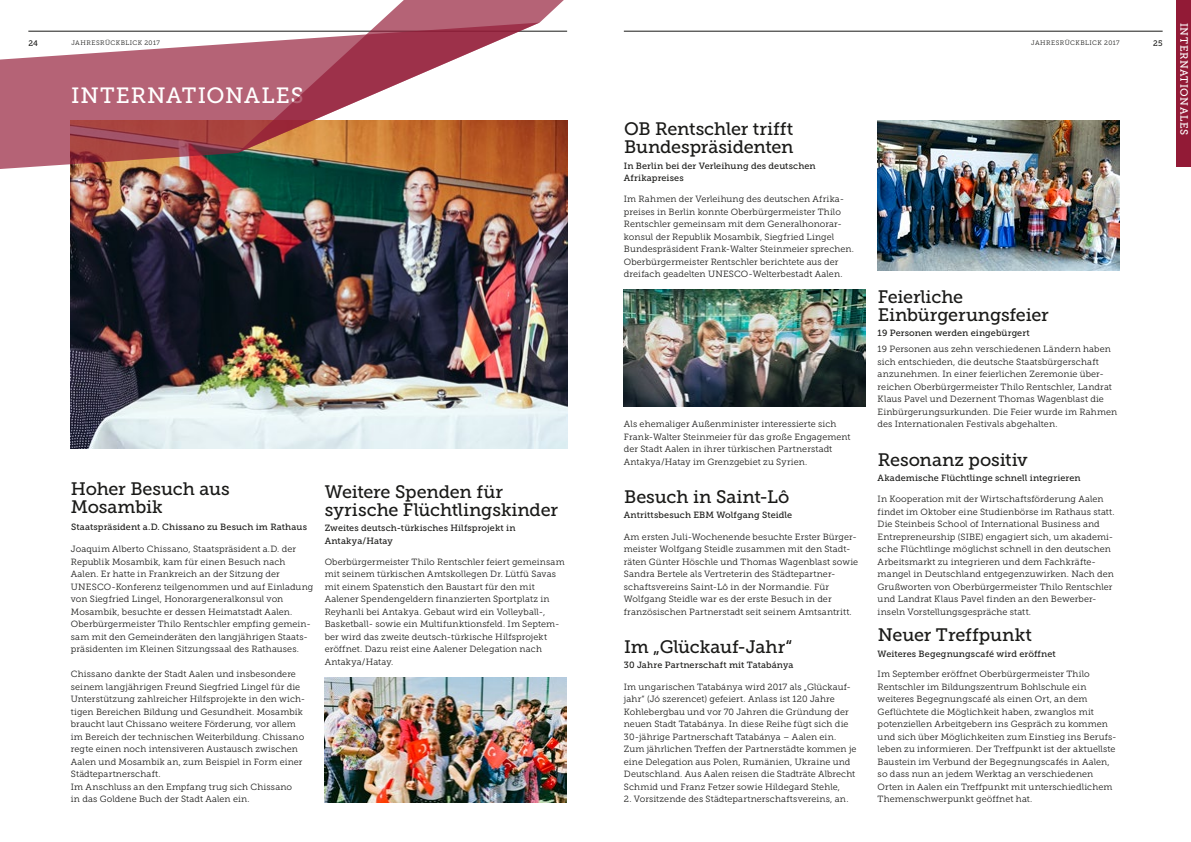
<style>
.page{position:relative;width:1191px;height:842px;background:#fff}
.page>*{position:absolute;margin:0;border:0;box-sizing:border-box;transform-origin:0 0}
.t1{font:22px "Museo Slab 500";letter-spacing:.045em;color:#fff}
.t2{font:18px/18px "Museo Slab 500";letter-spacing:-.01em;color:#1a1a18}
.t3{font:10.5px "Museo Slab 500";letter-spacing:.055em;color:#fff}
.t4{font:9px/12.5px "Museo Slab 300";letter-spacing:.01em;color:#1a1a18}
.t5{font:9px/12.5px "Museo Slab 500";letter-spacing:.01em;color:#1a1a18}
.t6{font:8px "Museo Slab 500";color:#1a1a18}
.t7{font:6.5px "Museo Slab 300";letter-spacing:.065em;color:#1a1a18}
</style>
<div class="page">
<hr style="left:624px;top:31px;width:538px;height:1px;background:#1a1a18">
<img style="left:71px;top:153px;width:496px;height:295px">
<svg style="left:0;top:30px;width:540px;height:142px;background:#b27274"></svg>
<div style="left:1176px;top:0;width:15px;height:167px;background:#921a36"></div>
<svg style="left:237px;top:0;width:392px;height:153px"></svg>
<img style="left:325px;top:677px;width:241px;height:125px">
<img style="left:877px;top:121px;width:242px;height:150px">
<img style="left:624px;top:290px;width:241px;height:116px">
<p class="t6" style="left:28px;top:38px;width:11px">24</p>
<p class="t7" style="left:71px;top:39px;width:90px">JAHRESRÜCKBLICK 2017</p>
<p class="t7" style="left:1031px;top:39px;width:90px">JAHRESRÜCKBLICK 2017</p>
<p class="t6" style="left:1153px;top:38px;width:11px">25</p>
<h1 class="t1" style="left:71px;top:84px;width:234px">INTERNATIONALES</h1>
<h2 class="t2" style="left:71px;top:480px;width:160px">Hoher Besuch aus<br>Mosambik</h2>
<p class="t5" style="left:71px;top:521px;width:237px">Staatspräsident a.D. Chissano zu Besuch im Rathaus</p>
<p class="t4" style="left:71px;top:543px;width:244px">Joaquim Alberto Chissano, Staatspräsident a.D. der Republik Mosambik, kam für einen Besuch nach Aalen. Er hatte in Frankreich an der Sitzung der UNESCO-Konferenz teilgenommen und auf Einladung von Siegfried Lingel, Honorargeneralkonsul von Mosambik, besuchte er dessen Heimatstadt Aalen.<br>Oberbürgermeister Thilo Rentschler empfing gemein&shy;sam mit den Gemeinderäten den langjährigen Staats&shy;präsidenten im Kleinen Sitzungssaal des Rathauses.</p>
<p class="t4" style="left:71px;top:668px;width:235px">Chissano dankte der Stadt Aalen und insbesondere seinem langjährigen Freund Siegfried Lingel für die Unterstützung zahlreicher Hilfsprojekte in den wich&shy;tigen Bereichen Bildung und Gesundheit. Mosambik braucht laut Chissano weitere Förderung, vor allem im Bereich der technischen Weiterbildung. Chissano regte einen noch intensiveren Austausch zwischen Aalen und Mosambik an, zum Beispiel in Form einer Städtepartnerschaft.<br>Im Anschluss an den Empfang trug sich Chissano<br>in das Goldene Buch der Stadt Aalen ein.</p>
<h2 class="t2" style="left:325px;top:483px;width:235px">Weitere Spenden für syrische Flüchtlingskinder</h2>
<p class="t5" style="left:325px;top:522px;width:192px">Zweites deutsch-türkisches Hilfsprojekt in<br>Antakya/Hatay</p>
<p class="t4" style="left:325px;top:555px;width:241px">Oberbürgermeister Thilo Rentschler feiert gemeinsam mit seinem türkischen Amtskollegen Dr. Lütfü Savas mit einem Spatenstich den Baustart für den mit Aalener Spendengeldern finanzierten Sportplatz in Reyhanli bei Antakya. Gebaut wird ein Volleyball-, Basketball- sowie ein Multifunktionsfeld. Im Septem&shy;ber wird das zweite deutsch-türkische Hilfsprojekt eröffnet. Dazu reist eine Aalener Delegation nach Antakya/Hatay.</p>
<h2 class="t2" style="left:624px;top:120px;width:171px">OB Rentschler trifft<br>Bundespräsidenten</h2>
<p class="t5" style="left:624px;top:159px;width:193px">In Berlin bei der Verleihung des deutschen<br>Afrikapreises</p>
<p class="t4" style="left:624px;top:193px;width:232px">Im Rahmen der Verleihung des deutschen Afrika&shy;preises in Berlin konnte Oberbürgermeister Thilo Rentschler gemeinsam mit dem Generalhonorar&shy;konsul der Republik Mosambik, Siegfried Lingel Bundespräsident Frank-Walter Steinmeier sprechen.<br>Oberbürgermeister Rentschler berichtete aus der dreifach geadelten UNESCO-Welterbestadt Aalen.</p>
<p class="t4" style="left:624px;top:418px;width:228px">Als ehemaliger Außenminister interessierte sich Frank-Walter Steinmeier für das große Engagement der Stadt Aalen in ihrer türkischen Partnerstadt Antakya/Hatay im Grenzgebiet zu Syrien.</p>
<h2 class="t2" style="left:624px;top:488px;width:167px">Besuch in Saint-Lô</h2>
<p class="t5" style="left:624px;top:509px;width:170px">Antrittsbesuch EBM Wolfgang Steidle</p>
<p class="t4" style="left:624px;top:530px;width:236px">Am ersten Juli-Wochenende besuchte Erster Bürger&shy;meister Wolfgang Steidle zusammen mit den Stadt&shy;räten Günter Höschle und Thomas Wagenblast sowie Sandra Bertele als Vertreterin des Städtepartner&shy;schaftsvereins Saint-Lô in der Normandie. Für Wolfgang Steidle war es der erste Besuch in der französischen Partnerstadt seit seinem Amtsantritt.</p>
<h2 class="t2" style="left:624px;top:638px;width:170px">Im „Glückauf-Jahr“</h2>
<p class="t5" style="left:624px;top:659px;width:171px">30 Jahre Partnerschaft mit Tatabánya</p>
<p class="t4" style="left:624px;top:680px;width:234px">Im ungarischen Tatabánya wird 2017 als „Glückauf&shy;jahr“ (Jó szerencet) gefeiert. Anlass ist 120 Jahre Kohlebergbau und vor 70 Jahren die Gründung der neuen Stadt Tatabánya. In diese Reihe fügt sich die 30-jährige Partnerschaft Tatabánya – Aalen ein.<br>Zum jährlichen Treffen der Partnerstädte kommen je eine Delegation aus Polen, Rumänien, Ukraine und Deutschland. Aus Aalen reisen die Stadträte Albrecht Schmid und Franz Fetzer sowie Hildegard Stehle,</p>
<p class="t4" style="left:624px;top:793px;width:226px">2. Vorsitzende des Städtepartnerschaftsvereins, an.</p>
<h2 class="t2" style="left:878px;top:288px;width:172px">Feierliche<br>Einbürgerungsfeier</h2>
<p class="t5" style="left:877px;top:327px;width:154px">19 Personen werden eingebürgert</p>
<p class="t4" style="left:877px;top:343px;width:241px">19 Personen aus zehn verschiedenen Ländern haben sich entschieden, die deutsche Staatsbürgerschaft anzunehmen. In einer feierlichen Zeremonie über&shy;reichen Oberbürgermeister Thilo Rentschler, Landrat Klaus Pavel und Dezernent Thomas Wagenblast die Einbürgerungsurkunden. Die Feier wurde im Rahmen des Internationalen Festivals abgehalten.</p>
<h2 class="t2" style="left:878px;top:450px;width:151px">Resonanz positiv</h2>
<p class="t5" style="left:877px;top:471px;width:205px">Akademische Flüchtlinge schnell integrieren</p>
<p class="t4" style="left:877px;top:493px;width:238px">In Kooperation mit der Wirtschaftsförderung Aalen findet im Oktober eine Studienbörse im Rathaus statt.<br>Die Steinbeis School of International Business and Entrepreneurship (SIBE) engagiert sich, um akademi&shy;sche Flüchtlinge möglichst schnell in den deutschen Arbeitsmarkt zu integrieren und dem Fachkräfte&shy;mangel in Deutschland entgegenzuwirken. Nach den Grußworten von Oberbürgermeister Thilo Rentschler und Landrat Klaus Pavel finden an den Bewerber&shy;inseln Vorstellungsgespräche statt.</p>
<h2 class="t2" style="left:878px;top:625px;width:155px">Neuer Treffpunkt</h2>
<p class="t5" style="left:877px;top:648px;width:180px">Weiteres Begegnungscafé wird eröffnet</p>
<p class="t4" style="left:877px;top:668px;width:240px">Im September eröffnet Oberbürgermeister Thilo Rentschler im Bildungszentrum Bohlschule ein weiteres Begegnungscafé als einen Ort, an dem Geflüchtete die Möglichkeit haben, zwanglos mit potenziellen Arbeitgebern ins Gespräch zu kommen und sich über Möglichkeiten zum Einstieg ins Berufs&shy;leben zu informieren. Der Treffpunkt ist der aktuellste Baustein im Verbund der Begegnungscafés in Aalen, so dass nun an jedem Werktag an verschiedenen Orten in Aalen ein Treffpunkt mit unterschiedlichem Themenschwerpunkt geöffnet hat.</p>
<p class="t3" style="left:1190px;top:23px;width:114px;rotate:90deg">INTERNATIONALES</p>
</div>
